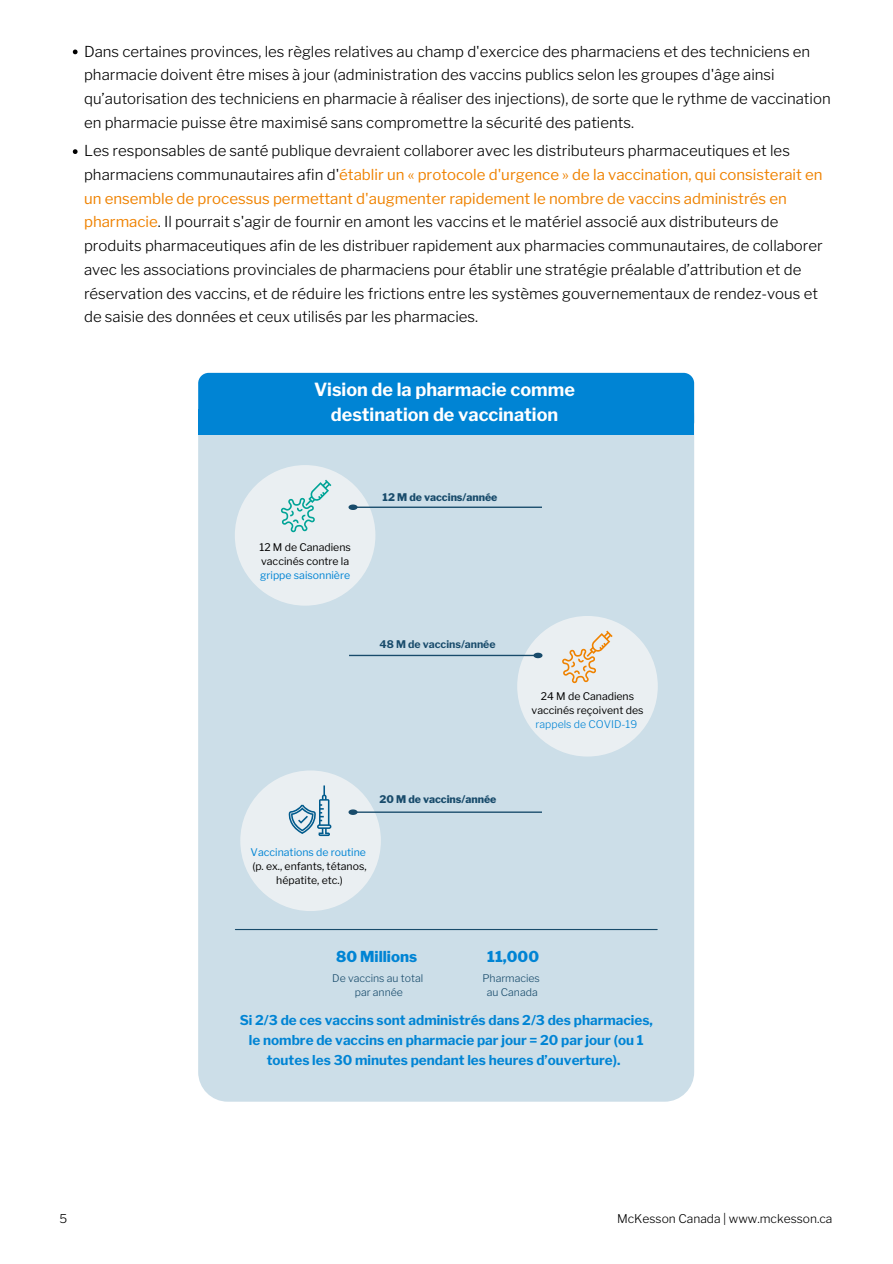
<style>
.page{position:relative;width:893px;height:1264px;background:#fff}
.page>*{position:absolute;margin:0;border:0;box-sizing:border-box;transform-origin:0 0}
.t1{font:700 18px/24.8px "Libre Franklin";color:#fff;text-align:center}
.t2{font:300 15px/23.7px "Libre Franklin";color:#000}
.t3{font:800 15px "Libre Franklin";color:#0084d4}
.t4{font:700 13.5px/20.2px "Libre Franklin";color:#0084d4;text-align:center}
.t5{font:300 12px "Libre Franklin";color:#000}
.t6{font:10.5px/14px "Libre Franklin";color:#000;text-align:center}
.t7{font:300 10.5px/14px "Libre Franklin";color:#184b6b;text-align:center}
.t8{font:10.5px "Libre Franklin";color:#0084d4}
.t9{font:800 10.5px "Libre Franklin";color:#184b6b}
.t10{font:700 10.5px "Libre Franklin";color:#184b6b}
.t11{font:300 10.5px "Libre Franklin";color:#0084d4}
.s1{font-weight:400;color:#ef8200}
</style>
<div class="page">
<div style="left:198px;top:386px;width:496px;height:715px;background:#ccdee8;border-radius:30px"></div>
<div style="left:198px;top:409px;width:496px;height:26px;background:#0084d4"></div>
<div style="left:240px;top:770px;width:141px;height:141px;background:#eaeff2;border-radius:50%"></div>
<div style="left:517px;top:616px;width:140px;height:140px;background:#eaeff2;border-radius:50%"></div>
<hr style="left:349px;top:654px;width:185px;height:2px;background:#184b6b">
<svg style="left:531px;top:652px;width:12px;height:7px"></svg>
<div style="left:235px;top:465px;width:140px;height:140px;background:#eaeff2;border-radius:50%"></div>
<hr style="left:357px;top:506px;width:185px;height:2px;background:#184b6b">
<svg style="left:348px;top:504px;width:11px;height:6px"></svg>
<svg style="left:562px;top:630px;width:50px;height:53px"></svg>
<svg style="left:281px;top:479px;width:50px;height:53px"></svg>
<svg style="left:288px;top:785px;width:43px;height:51px"></svg>
<hr style="left:357px;top:811px;width:185px;height:2px;background:#184b6b">
<svg style="left:348px;top:809px;width:11px;height:6px"></svg>
<div style="left:198px;top:373px;width:496px;height:59px;background:#0084d4;border-radius:10px"></div>
<hr style="left:235px;top:929px;width:422px;height:1px;background:#184b6b">
<svg style="left:73px;top:50px;width:5px;height:4px"></svg>
<svg style="left:73px;top:149px;width:5px;height:5px"></svg>
<p class="t2" style="left:84px;top:39px;width:748px">Dans certaines provinces, les règles relatives au champ d'exercice des pharmaciens et des techniciens en pharmacie doivent être mises à jour (administration des vaccins publics selon les groupes d'âge ainsi qu’autorisation des techniciens en pharmacie à réaliser des injections), de sorte que le rythme de vaccination en pharmacie puisse être maximisé sans compromettre la sécurité des patients.</p>
<p class="t2" style="left:84px;top:139px;width:740px">Les responsables de santé publique devraient collaborer avec les distributeurs pharmaceutiques et les pharmaciens communautaires afin d'<span class="s1">établir un « protocole d'urgence » de la vaccination, qui consisterait en un ensemble de processus permettant d'augmenter rapidement le nombre de vaccins administrés en pharmacie</span>. Il pourrait s'agir de fournir en amont les vaccins et le matériel associé aux distributeurs de produits pharmaceutiques afin de les distribuer rapidement aux pharmacies communautaires, de collaborer avec les associations provinciales de pharmaciens pour établir une stratégie préalable d’attribution et de réservation des vaccins, et de réduire les frictions entre les systèmes gouvernementaux de rendez-vous et de saisie des données et ceux utilisés par les pharmacies.</p>
<p class="t1" style="left:314px;top:377px;width:262px">Vision de la pharmacie comme destination de vaccination</p>
<p class="t6" style="left:259px;top:540px;width:93px;text-align:left">12 M de Canadiens vaccinés contre la</p>
<p class="t8" style="left:260px;top:568px;width:91px">grippe saisonnière</p>
<p class="t9" style="left:382px;top:490px;width:116px">12 M de vaccins/année</p>
<p class="t10" style="left:379px;top:638px;width:117px">48 M de vaccins/année</p>
<p class="t9" style="left:379px;top:792px;width:118px">20 M de vaccins/année</p>
<p class="t8" style="left:251px;top:845px;width:117px">Vaccinations de routine</p>
<p class="t6" style="left:252px;top:859px;width:116px">(p. ex., enfants, tétanos, hépatite, etc.)</p>
<p class="t6" style="left:531px;top:689px;width:113px">24 M de Canadiens vaccinés reçoivent des</p>
<p class="t11" style="left:535px;top:718px;width:103px">rappels de COVID-19</p>
<p class="t3" style="left:336px;top:947px;width:82px">80 Millions</p>
<p class="t3" style="left:487px;top:947px;width:53px">11,000</p>
<p class="t7" style="left:482px;top:971px;width:59px">Pharmacies au Canada</p>
<p class="t7" style="left:332px;top:971px;width:92px">De vaccins au total par année</p>
<p class="t4" style="left:240px;top:1009px;width:414px">Si 2/3 de ces vaccins sont administrés dans 2/3 des pharmacies, le nombre de vaccins en pharmacie par jour = 20 par jour (ou 1 toutes les 30 minutes pendant les heures d’ouverture).</p>
<p class="t5" style="left:59px;top:1211px;width:9px">5</p>
<p class="t5" style="left:617px;top:1211px;width:217px">McKesson Canada | www.mckesson.ca</p>
</div>
